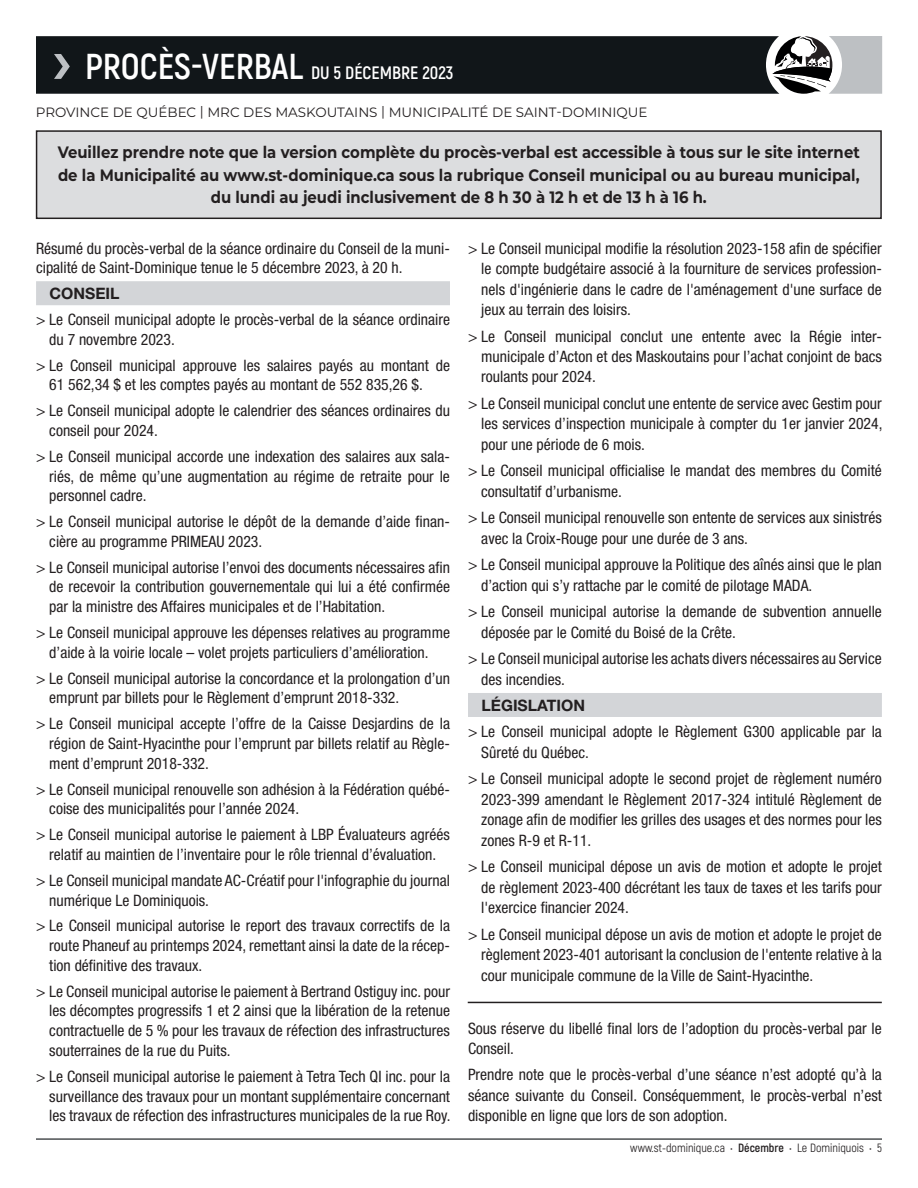
<style>
.page{position:relative;width:918px;height:1188px;background:#fff}
.page>*{position:absolute;margin:0;border:0;box-sizing:border-box;transform-origin:0 0}
.t1{font:700 18px "Akrobat";color:#fff}
.t2{font:700 16.5px/22.5px "Montserrat";color:#231f20;text-align:center;scale:.9 1}
.t3{font:condensed 15.75px/19.8px "Helvetica Neue LT Std";color:#231f20}
.t4{font:700 15.75px "Helvetica Neue LT Std";color:#231f20}
.t5{font:13.5px "Montserrat";color:#231f20}
.t6{font:12px "Akrobat";color:#231f20}
.s1{font-size:36px}
.s2{font-weight:700}
</style>
<div class="page">
<hr style="left:36px;top:1139px;width:846px;height:1px;background:#111619">
<svg style="left:36px;top:36px;width:846px;height:58px;background:#272b2e"></svg>
<div style="left:37px;top:131px;width:844px;height:87px;background:#dcdddf"></div>
<div style="left:36px;top:130px;width:846px;height:89px;border:2px solid #231f20"></div>
<div style="left:36px;top:281px;width:414px;height:24px;background:#d3d5d8"></div>
<div style="left:468px;top:693px;width:414px;height:24px;background:#d3d5d8"></div>
<hr style="left:468px;top:1002px;width:414px;height:1px;background:#231f20">
<p class="t1" style="left:85px;top:61px;width:370px"><span class="s1">PROCÈS-VERBAL</span> DU 5 DÉCEMBRE 2023</p>
<p class="t5" style="left:36px;top:103px;width:613px">PROVINCE DE QUÉBEC | MRC DES MASKOUTAINS | MUNICIPALITÉ DE SAINT-DOMINIQUE</p>
<p class="t2" style="left:58px;top:140px;width:893px">Veuillez prendre note que la version complète du procès-verbal est accessible à tous sur le site internet de la Municipalité au www.st-dominique.ca sous la rubrique Conseil municipal ou au bureau municipal, du lundi au jeudi inclusivement de 8 h 30 à 12 h et de 13 h à 16 h.</p>
<p class="t3" style="left:36px;top:238px;width:415px">Résumé du procès-verbal de la séance ordinaire du Conseil de la muni&shy;cipalité de Saint‑Dominique tenue le 5 décembre 2023, à 20 h.</p>
<p class="t4" style="left:50px;top:284px;width:72px">CONSEIL</p>
<p class="t3" style="left:49px;top:309px;width:402px;text-indent:-13px">&gt; Le Conseil municipal adopte le procès-verbal de la séance ordinaire du 7 novembre 2023.</p>
<p class="t3" style="left:49px;top:355px;width:402px;text-indent:-13px">&gt; Le Conseil municipal approuve les salaires payés au montant de<br>61 562,34 $ et les comptes payés au montant de 552 835,26 $.</p>
<p class="t3" style="left:49px;top:401px;width:402px;text-indent:-13px">&gt; Le Conseil municipal adopte le calendrier des séances ordinaires du conseil pour 2024.</p>
<p class="t3" style="left:49px;top:446px;width:402px;text-align:justify;text-indent:-13px">&gt; Le Conseil municipal accorde une indexation des salaires aux sala&shy;riés, de même qu’une augmentation au régime de retraite pour le personnel cadre.</p>
<p class="t3" style="left:49px;top:512px;width:402px;text-indent:-13px">&gt; Le Conseil municipal autorise le dépôt de la demande d’aide finan&shy;cière au programme PRIMEAU 2023.</p>
<p class="t3" style="left:49px;top:557px;width:402px;text-align:justify;text-indent:-13px">&gt; Le Conseil municipal autorise l’envoi des documents nécessaires afin de recevoir la contribution gouvernementale qui lui a été confirmée par la ministre des Affaires municipales et de l’Habitation.</p>
<p class="t3" style="left:36px;top:622px;width:415px;text-align:center">&gt; Le Conseil municipal approuve les dépenses relatives au programme d’aide à la voirie locale – volet projets particuliers d’amélioration.</p>
<p class="t3" style="left:49px;top:668px;width:402px;text-indent:-13px">&gt; Le Conseil municipal autorise la concordance et la prolongation d’un emprunt par billets pour le Règlement d’emprunt 2018-332.</p>
<p class="t3" style="left:49px;top:714px;width:402px;text-align:justify;text-indent:-13px">&gt; Le Conseil municipal accepte l’offre de la Caisse Desjardins de la région de Saint‑Hyacinthe pour l’emprunt par billets relatif au Règle&shy;ment d’emprunt 2018-332.</p>
<p class="t3" style="left:49px;top:779px;width:402px;text-indent:-13px">&gt; Le Conseil municipal renouvelle son adhésion à la Fédération québé&shy;coise des municipalités pour l’année 2024.</p>
<p class="t3" style="left:36px;top:825px;width:415px;text-align:center">&gt; Le Conseil municipal autorise le paiement à LBP Évaluateurs agréés relatif au maintien de l’inventaire pour le rôle triennal d’évaluation.</p>
<p class="t3" style="left:49px;top:870px;width:402px;text-indent:-13px">&gt; Le Conseil municipal mandate AC-Créatif pour l'infographie du journal numérique Le Dominiquois.</p>
<p class="t3" style="left:49px;top:916px;width:402px;text-align:justify;text-indent:-13px">&gt; Le Conseil municipal autorise le report des travaux correctifs de la route Phaneuf au printemps 2024, remettant ainsi la date de la récep&shy;tion définitive des travaux.</p>
<p class="t3" style="left:49px;top:981px;width:402px;text-align:justify;text-indent:-13px">&gt; Le Conseil municipal autorise le paiement à Bertrand Ostiguy inc. pour les décomptes progressifs 1 et 2 ainsi que la libération de la retenue contractuelle de 5 % pour les travaux de réfection des infrastructures souterraines de la rue du Puits.</p>
<p class="t3" style="left:49px;top:1066px;width:403px;text-align:justify;text-indent:-13px">&gt; Le Conseil municipal autorise le paiement à Tetra Tech QI inc. pour la surveillance des travaux pour un montant supplémentaire concernant les travaux de réfection des infrastructures municipales de la rue Roy.</p>
<p class="t3" style="left:481px;top:238px;width:402px;line-height:20.4px;text-align:justify;text-indent:-13px">&gt; Le Conseil municipal modifie la résolution 2023-158 afin de spécifier le compte budgétaire associé à la fourniture de services profession&shy;nels d'ingénierie dans le cadre de l'aménagement d'une surface de jeux au terrain des loisirs.</p>
<p class="t3" style="left:481px;top:326px;width:402px;line-height:20.4px;text-align:justify;text-indent:-13px">&gt; Le Conseil municipal conclut une entente avec la Régie inter&shy;municipale d’Acton et des Maskoutains pour l’achat conjoint de bacs roulants pour 2024.</p>
<p class="t3" style="left:481px;top:393px;width:403px;line-height:20.4px;text-align:justify;text-indent:-13px">&gt; Le Conseil municipal conclut une entente de service avec Gestim pour les services d’inspection municipale à compter du 1er janvier 2024, pour une période de 6 mois.</p>
<p class="t3" style="left:481px;top:460px;width:402px;line-height:20.4px;text-indent:-13px">&gt; Le Conseil municipal officialise le mandat des membres du Comité consultatif d’urbanisme.</p>
<p class="t3" style="left:481px;top:507px;width:402px;line-height:20.4px;text-indent:-13px">&gt; Le Conseil municipal renouvelle son entente de services aux sinistrés avec la Croix-Rouge pour une durée de 3 ans.</p>
<p class="t3" style="left:481px;top:554px;width:402px;line-height:20.4px;text-indent:-13px">&gt; Le Conseil municipal approuve la Politique des aînés ainsi que le plan d’action qui s’y rattache par le comité de pilotage MADA.</p>
<p class="t3" style="left:481px;top:601px;width:402px;line-height:20.4px;text-indent:-13px">&gt; Le Conseil municipal autorise la demande de subvention annuelle déposée par le Comité du Boisé de la Crête.</p>
<p class="t3" style="left:481px;top:648px;width:402px;line-height:20.4px;text-indent:-13px">&gt; Le Conseil municipal autorise les achats divers nécessaires au Service des incendies.</p>
<p class="t4" style="left:482px;top:696px;width:105px">LÉGISLATION</p>
<p class="t3" style="left:481px;top:722px;width:402px;line-height:20.4px;text-indent:-13px">&gt; Le Conseil municipal adopte le Règlement G300 applicable par la<br>Sûreté du Québec.</p>
<p class="t3" style="left:481px;top:769px;width:402px;line-height:20.4px;text-align:justify;text-indent:-13px">&gt; Le Conseil municipal adopte le second projet de règlement numéro 2023-399 amendant le Règlement 2017-324 intitulé Règlement de zonage afin de modifier les grilles des usages et des normes pour les zones R-9 et R-11.</p>
<p class="t3" style="left:481px;top:856px;width:402px;line-height:20.4px;text-align:justify;text-indent:-13px">&gt; Le Conseil municipal dépose un avis de motion et adopte le projet de règlement 2023‑400 décrétant les taux de taxes et les tarifs pour l'exercice financier 2024.</p>
<p class="t3" style="left:481px;top:924px;width:402px;line-height:20.4px;text-align:justify;text-indent:-13px">&gt; Le Conseil municipal dépose un avis de motion et adopte le projet de règlement 2023‑401 autorisant la conclusion de l'entente relative à la cour municipale commune de la Ville de Saint-Hyacinthe.</p>
<p class="t3" style="left:468px;top:1018px;width:415px;line-height:20.4px">Sous réserve du libellé final lors de l’adoption du procès-verbal par le<br>Conseil.</p>
<p class="t3" style="left:468px;top:1065px;width:415px;line-height:20.4px;text-align:justify">Prendre note que le procès-verbal d’une séance n’est adopté qu’à la séance suivante du Conseil. Conséquemment, le procès-verbal n’est disponible en ligne que lors de son adoption.</p>
<p class="t6" style="left:630px;top:1141px;width:253px">www.st-dominique.ca • <span class="s2">Décembre</span> • Le Dominiquois • 5</p>
</div>
